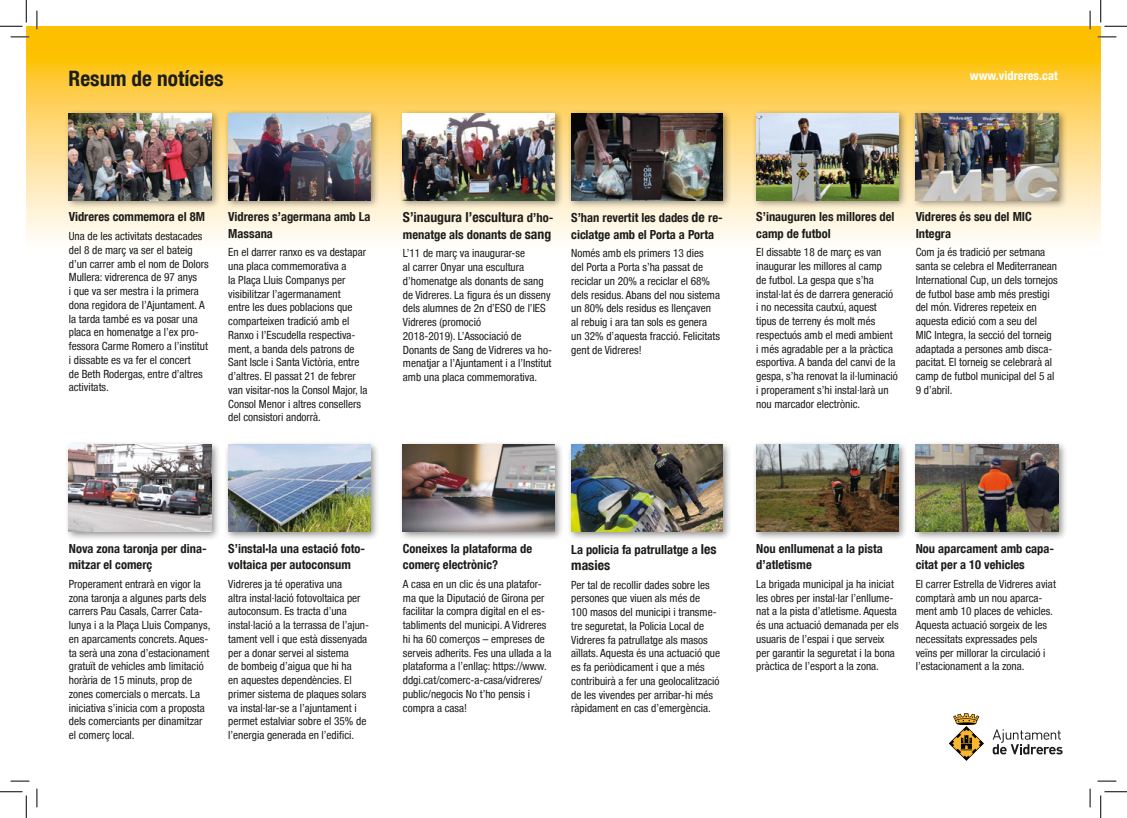
<style>
.page{position:relative;width:1127px;height:818px;background:#fff}
.page>*{position:absolute;margin:0;border:0;box-sizing:border-box;transform-origin:0 0}
.t1{font:700 condensed 21.25px "Helvetica Neue Condensed";color:#1d1d1b}
.t2{font:700 condensed 13.75px "Helvetica Neue Condensed";color:#1d1d1b}
.t3{font:700 condensed 12.5px/16.2px "Helvetica Neue Condensed";color:#1d1d1b}
.t4{font:700 condensed 12.5px "Helvetica Neue Condensed";color:#fff}
.t5{font:condensed 11.25px/13.8px "Helvetica Neue Condensed";color:#1d1d1b}
.s1{font-size:12.5px}
.s2{font-size:13.75px}
</style>
<div class="page">
<svg style="left:26px;top:26px;width:1074px;height:214px;background:#fdd45d"></svg>
<div style="left:64px;top:109px;width:157px;height:100px;background:#1d1d1b;opacity:.49"></div>
<img style="left:69px;top:113px;width:142px;height:87px">
<div style="left:751px;top:109px;width:156px;height:100px;background:#1d1d1b;opacity:.49"></div>
<img style="left:756px;top:113px;width:142px;height:87px">
<div style="left:751px;top:440px;width:156px;height:101px;background:#1d1d1b;opacity:.49"></div>
<img style="left:756px;top:445px;width:142px;height:86px">
<div style="left:64px;top:440px;width:157px;height:101px;background:#1d1d1b;opacity:.49"></div>
<img style="left:69px;top:445px;width:142px;height:86px">
<div style="left:224px;top:109px;width:156px;height:100px;background:#1d1d1b;opacity:.49"></div>
<img style="left:228px;top:113px;width:142px;height:87px">
<div style="left:911px;top:109px;width:156px;height:100px;background:#1d1d1b;opacity:.49"></div>
<img style="left:915px;top:113px;width:142px;height:87px">
<div style="left:911px;top:440px;width:156px;height:101px;background:#1d1d1b;opacity:.49"></div>
<img style="left:915px;top:445px;width:142px;height:86px">
<div style="left:224px;top:440px;width:156px;height:101px;background:#1d1d1b;opacity:.49"></div>
<img style="left:228px;top:445px;width:142px;height:86px">
<div style="left:398px;top:109px;width:165px;height:100px;background:#1d1d1b;opacity:.49"></div>
<img style="left:403px;top:113px;width:151px;height:87px">
<div style="left:398px;top:440px;width:165px;height:101px;background:#1d1d1b;opacity:.49"></div>
<img style="left:403px;top:445px;width:151px;height:86px">
<div style="left:566px;top:109px;width:166px;height:100px;background:#1d1d1b;opacity:.49"></div>
<img style="left:571px;top:113px;width:151px;height:87px">
<div style="left:566px;top:440px;width:166px;height:101px;background:#1d1d1b;opacity:.49"></div>
<img style="left:571px;top:445px;width:151px;height:86px">
<svg style="left:992px;top:729px;width:70px;height:26px"></svg>
<svg style="left:948px;top:713px;width:35px;height:48px"></svg>
<svg style="left:11px;top:36px;width:18px;height:2px"></svg>
<svg style="left:1097px;top:36px;width:18px;height:2px"></svg>
<svg style="left:11px;top:780px;width:18px;height:2px"></svg>
<svg style="left:1097px;top:780px;width:18px;height:2px"></svg>
<svg style="left:36px;top:11px;width:2px;height:18px"></svg>
<svg style="left:36px;top:788px;width:2px;height:19px"></svg>
<svg style="left:1088px;top:11px;width:2px;height:18px"></svg>
<svg style="left:1089px;top:788px;width:1px;height:19px"></svg>
<svg style="left:0;top:0;width:27px;height:27px"></svg>
<svg style="left:0;top:791px;width:27px;height:27px"></svg>
<svg style="left:1100px;top:0;width:26px;height:27px"></svg>
<svg style="left:1100px;top:791px;width:26px;height:27px"></svg>
<h1 class="t1" style="left:69px;top:66px;width:156px">Resum de notícies</h1>
<p class="t4" style="left:969px;top:68px;width:89px">www.vidreres.cat</p>
<p class="t3" style="left:69px;top:209px;width:138px">Vidreres commemora el 8M</p>
<p class="t5" style="left:69px;top:229px;width:141px">Una de les activitats destacades del 8 de març va ser el bateig d’un carrer amb el nom de Dolors<br>Mullera: vidrerenca de 97 anys<br>i que va ser mestra i la primera dona regidora de l’Ajuntament. A la tarda també es va posar una placa en homenatge a l’ex pro&shy;fessora Carme Romero a l’institut i dissabte es va fer el concert<br>de Beth Rodergas, entre d’altres activitats.</p>
<p class="t3" style="left:228px;top:209px;width:144px">Vidreres s’agermana amb La<br>Massana</p>
<p class="t5" style="left:228px;top:245px;width:141px">En el darrer ranxo es va destapar una placa commemorativa a<br>la Plaça Lluis Companys per visibilitzar l’agermanament<br>entre les dues poblacions que comparteixen tradició amb el<br>Ranxo i l’Escudella respectiva&shy;ment, a banda dels patrons de<br>Sant Iscle i Santa Victòria, entre d’altres. El passat 21 de febrer van visitar-nos la Consol Major, la<br>Consol Menor i altres consellers del consistori andorrà.</p>
<p class="t2" style="left:403px;top:209px;width:152px">S’inaugura l’escultura <span class="s1">d’ho-</span></p>
<p class="t3" style="left:403px;top:226px;width:150px">menatge als donants de <span class="s2">sang</span></p>
<p class="t5" style="left:403px;top:246px;width:151px">L’11 de març va inaugurar-se<br>al carrer Onyar una escultura d’homenatge als donants de sang de Vidreres. La figura és un disseny dels alumnes de 2n d’ESO de l’IES<br>Vidreres (promoció<br>2018-2019). L’Associació de<br>Donants de Sang de Vidreres va ho&shy;menatjar a l’Ajuntament i a l’Institut amb una placa commemorativa.</p>
<p class="t3" style="left:571px;top:210px;width:153px">S’han revertit les dades <span class="s2">de</span> re&shy;ciclatge amb el Porta a Porta</p>
<p class="t5" style="left:571px;top:246px;width:150px">Només amb els primers 13 dies<br>del Porta a Porta s’ha passat de reciclar un 20% a reciclar el 68% dels residus. Abans del nou sistema un 80% dels residus es llençaven al rebuig i ara tan sols es genera un 32% d’aquesta fracció. Felicitats gent de Vidreres!</p>
<p class="t3" style="left:756px;top:209px;width:140px">S’inauguren les millores del camp de futbol</p>
<p class="t5" style="left:756px;top:245px;width:143px">El dissabte 18 de març es van inaugurar les millores al camp<br>de futbol. La gespa que s’ha instal·lat és de darrera generació i no necessita cautxú, aquest tipus de terreny és molt més respectuós amb el medi ambient i més agradable per a la pràctica esportiva. A banda del canvi de la gespa, s’ha renovat la il·luminació i properament s’hi instal·larà un nou marcador electrònic.</p>
<p class="t3" style="left:915px;top:209px;width:118px">Vidreres és seu del MIC<br>Integra</p>
<p class="t5" style="left:915px;top:245px;width:143px">Com ja és tradició per setmana santa se celebra el Mediterranean<br>International Cup, un dels tornejos de futbol base amb més prestigi del món. Vidreres repeteix en aquesta edició com a seu del<br>MIC Integra, la secció del torneig adaptada a persones amb disca&shy;pacitat. El torneig se celebrarà al camp de futbol municipal del 5 al<br>9 d’abril.</p>
<p class="t3" style="left:69px;top:540px;width:139px">Nova zona taronja per dina&shy;mitzar el comerç</p>
<p class="t5" style="left:69px;top:577px;width:143px">Properament entrarà en vigor la zona taronja a algunes parts dels carrers Pau Casals, Carrer Cata&shy;lunya i a la Plaça Lluis Companys, en aparcaments concrets. Aques&shy;ta serà una zona d’estacionament gratuït de vehicles amb limitació horària de 15 minuts, prop de zones comercials o mercats. La iniciativa s’inicia com a proposta dels comerciants per dinamitzar el comerç local.</p>
<p class="t3" style="left:228px;top:540px;width:138px">S’instal·la una estació foto&shy;voltaica per autoconsum</p>
<p class="t5" style="left:228px;top:577px;width:142px">Vidreres ja té operativa una<br>altra instal·lació fotovoltaica per autoconsum. Es tracta d’una instal·lació a la terrassa de l’ajun&shy;tament vell i que està dissenyada per a donar servei al sistema<br>de bombeig d’aigua que hi ha<br>en aquestes dependències. El primer sistema de plaques solars va instal·lar-se a l’ajuntament i permet estalviar sobre el 35% de l’energia generada en l’edifici.</p>
<p class="t3" style="left:403px;top:540px;width:131px">Coneixes la plataforma de comerç electrònic?</p>
<p class="t5" style="left:403px;top:577px;width:150px">A casa en un clic és una platafor&shy;ma que la Diputació de Girona per facilitar la compra digital en el es&shy;tabliments del municipi. A Vidreres hi ha 60 comerços – empreses de serveis adherits. Fes una ullada a la plataforma a l’enllaç: https://www. ddgi.cat/comerc-a-casa/vidreres/ public/negocis No t’ho pensis i compra a casa!</p>
<p class="t3" style="left:571px;top:541px;width:147px">La policia fa patrullatge a <span class="s2">les</span></p>
<p class="t2" style="left:571px;top:557px;width:40px">masies</p>
<p class="t5" style="left:571px;top:578px;width:150px">Per tal de recollir dades sobre les persones que viuen als més de<br>100 masos del municipi i transme&shy;tre seguretat, la Policia Local de Vidreres fa patrullatge als masos aïllats. Aquesta és una actuació que es fa periòdicament i que a més contribuirà a fer una geolocalització de les vivendes per arribar-hi més ràpidament en cas d’emergència.</p>
<p class="t3" style="left:756px;top:540px;width:128px">Nou enllumenat a la pista d’atletisme</p>
<p class="t5" style="left:756px;top:577px;width:144px">La brigada municipal ja ha iniciat les obres per instal·lar l’enllume&shy;nat a la pista d’atletisme. Aquesta és una actuació demanada per els usuaris de l’espai i que serveix per garantir la seguretat i la bona pràctica de l’esport a la zona.</p>
<p class="t3" style="left:915px;top:540px;width:140px">Nou aparcament amb capa&shy;citat per a 10 vehicles</p>
<p class="t5" style="left:915px;top:577px;width:142px">El carrer Estrella de Vidreres aviat comptarà amb un nou aparca&shy;ment amb 10 places de vehicles.<br>Aquesta actuació sorgeix de les necessitats expressades pels veïns per millorar la circulació i l’estacionament a la zona.</p>
</div>
